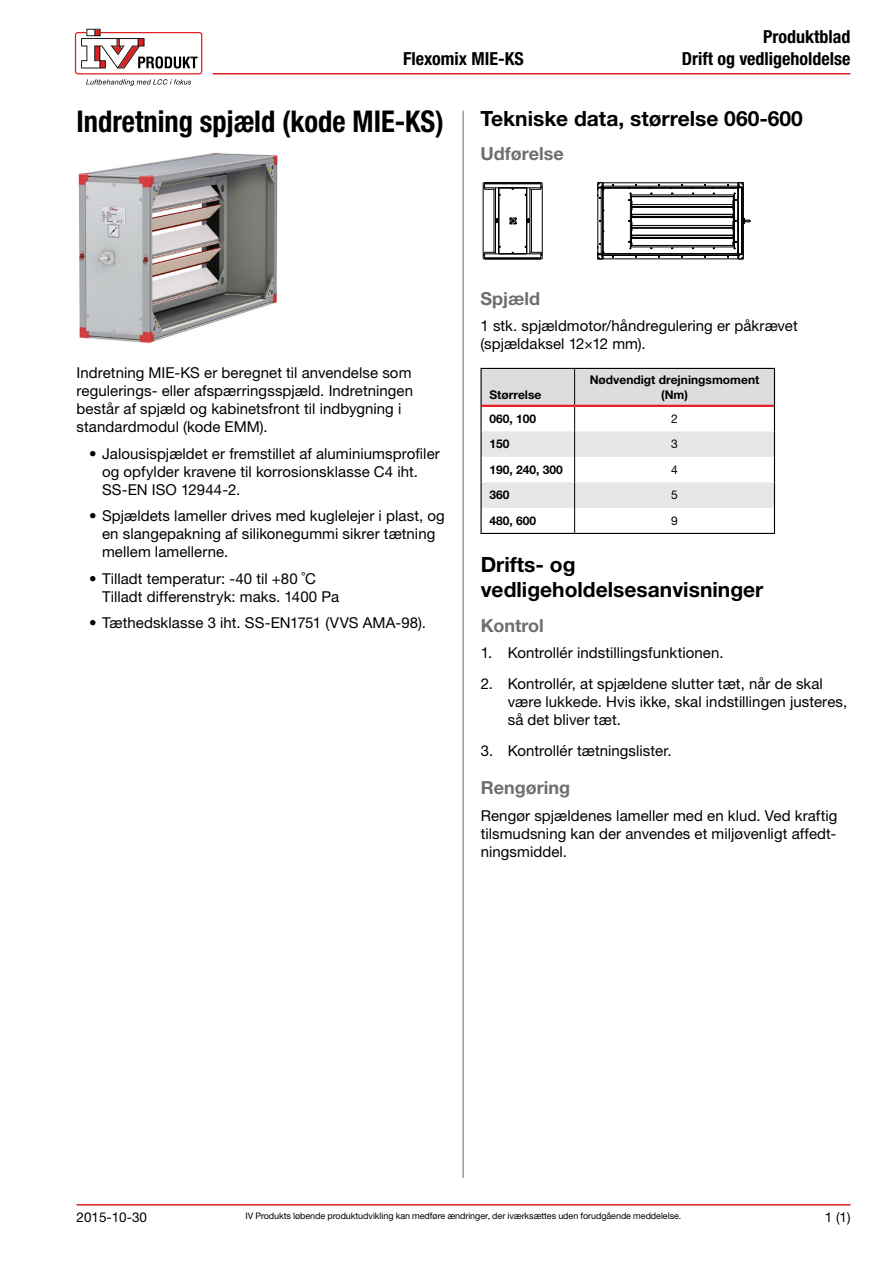
<style>
.page{position:relative;width:893px;height:1263px;background:#fff}
.page>*{position:absolute;margin:0;border:0;box-sizing:border-box;transform-origin:0 0}
.t1{font:700 condensed 30px "Helvetica Neue LTW1 G";color:#000;scale:.95 1}
.t2{font:700 21px/25.2px "Helvetica Neue LTW1 G";color:#000}
.t3{font:700 condensed 18px "Helvetica Neue LTW1 G";color:#000}
.t4{font:700 18px "Helvetica Neue LTW1 G";color:#6d6e71}
.t5{font:15px/18px "Helvetica Neue LTW1 G";letter-spacing:.005em;color:#000}
.t6{font:13.5px "Helvetica Neue LTW1 G";color:#000}
.t7{font:700 12px/14.4px "Helvetica Neue LTW1 G";color:#000;text-align:center}
.t8{font:12px "Helvetica Neue LTW1 G";color:#000}
.t9{font:9px "Helvetica Neue LTW1 G";letter-spacing:-.005em;color:#000}
</style>
<div class="page">
<hr style="left:77px;top:1204px;width:773px;height:1px;background:#df2022">
<svg style="left:75px;top:29px;width:127px;height:57px"></svg>
<hr style="left:213px;top:73px;width:637px;height:1px;background:#df2022">
<img style="left:78px;top:153px;width:200px;height:190px">
<hr style="left:463px;top:111px;width:1px;height:1067px;background:#6d6e71">
<svg style="left:597px;top:182px;width:154px;height:78px"></svg>
<hr style="left:499px;top:188px;width:1px;height:66px;background:#000">
<svg style="left:510px;top:218px;width:6px;height:6px"></svg>
<hr style="left:483px;top:188px;width:1px;height:66px;background:#000">
<hr style="left:542px;top:188px;width:1px;height:66px;background:#000">
<hr style="left:494px;top:189px;width:1px;height:63px;background:#000">
<hr style="left:498px;top:188px;width:1px;height:66px;background:#000">
<hr style="left:495px;top:188px;width:1px;height:66px;background:#000">
<hr style="left:530px;top:188px;width:1px;height:66px;background:#000">
<hr style="left:526px;top:188px;width:1px;height:66px;background:#000">
<hr style="left:531px;top:189px;width:1px;height:63px;background:#000">
<hr style="left:485px;top:182px;width:56px;height:1px;background:#000">
<svg style="left:483px;top:183px;width:60px;height:13px"></svg>
<svg style="left:483px;top:246px;width:60px;height:14px"></svg>
<div style="left:481px;top:368px;width:94px;height:38px;background:#dcddde"></div>
<div style="left:575px;top:368px;width:199px;height:38px;background:#dcddde"></div>
<hr style="left:482px;top:405px;width:93px;height:2px;background:#ed1d24">
<hr style="left:575px;top:405px;width:199px;height:2px;background:#ed1d24">
<hr style="left:480px;top:368px;width:95px;height:1px;background:#000">
<hr style="left:480px;top:369px;width:2px;height:37px;background:#000">
<hr style="left:575px;top:368px;width:200px;height:1px;background:#000">
<hr style="left:774px;top:369px;width:1px;height:37px;background:#000">
<hr style="left:480px;top:406px;width:2px;height:25px;background:#000">
<hr style="left:480px;top:431px;width:2px;height:26px;background:#000">
<hr style="left:480px;top:457px;width:2px;height:25px;background:#000">
<hr style="left:480px;top:482px;width:2px;height:26px;background:#000">
<hr style="left:480px;top:508px;width:2px;height:25px;background:#000">
<svg style="left:481px;top:406px;width:294px;height:127px"></svg>
<hr style="left:574px;top:369px;width:1px;height:36px;background:#000">
<hr style="left:480px;top:533px;width:95px;height:1px;background:#000">
<hr style="left:575px;top:533px;width:200px;height:1px;background:#000">
<p class="t3" style="left:763px;top:26px;width:89px">Produktblad</p>
<p class="t3" style="left:403px;top:47px;width:122px">Flexomix MIE-KS</p>
<p class="t3" style="left:682px;top:47px;width:170px">Drift og vedligeholdelse</p>
<h1 class="t1" style="left:77px;top:103px;width:388px">Indretning spjæld (kode MIE-KS)</h1>
<h2 class="t2" style="left:480px;top:105px;width:324px">Tekniske data, størrelse 060-600</h2>
<p class="t4" style="left:480px;top:142px;width:85px">Udførelse</p>
<p class="t5" style="left:77px;top:364px;width:338px">Indretning MIE-KS er beregnet til anvendelse som regulerings- eller afspærringsspjæld. Indretningen består af spjæld og kabinetsfront til indbygning i standardmodul (kode EMM).</p>
<p class="t5" style="left:102px;top:444px;width:339px;text-indent:-13px">• Jalousispjældet er fremstillet af aluminiumsprofiler og opfylder kravene til korrosionsklasse C4 iht.<br>SS-EN ISO 12944-2.</p>
<p class="t5" style="left:102px;top:507px;width:344px;text-indent:-13px">• Spjældets lameller drives med kuglelejer i plast, og en slangepakning af silikonegummi sikrer tætning mellem lamellerne.</p>
<p class="t5" style="left:102px;top:569px;width:239px;text-indent:-13px">• Tilladt temperatur: -40 til +80 ˚C<br>Tilladt differenstryk: maks. 1400 Pa</p>
<p class="t5" style="left:89px;top:614px;width:338px">• Tæthedsklasse 3 iht. SS-EN1751 (VVS AMA-98).</p>
<p class="t4" style="left:480px;top:287px;width:61px">Spjæld</p>
<p class="t5" style="left:480px;top:317px;width:319px">1 stk. spjældmotor/håndregulering er påkrævet (spjældaksel 12×12 mm).</p>
<p class="t7" style="left:490px;top:387px;width:53px">Størrelse</p>
<p class="t7" style="left:590px;top:373px;width:171px">Nødvendigt drejningsmoment (Nm)</p>
<p class="t7" style="left:490px;top:411px;width:48px">060, 100</p>
<p class="t8" style="left:671px;top:411px;width:8px">2</p>
<p class="t7" style="left:490px;top:437px;width:22px">150</p>
<p class="t8" style="left:671px;top:437px;width:8px">3</p>
<p class="t7" style="left:490px;top:462px;width:75px">190, 240, 300</p>
<p class="t8" style="left:671px;top:462px;width:8px">4</p>
<p class="t7" style="left:490px;top:488px;width:22px">360</p>
<p class="t8" style="left:671px;top:488px;width:8px">5</p>
<p class="t7" style="left:490px;top:513px;width:48px">480, 600</p>
<p class="t8" style="left:671px;top:513px;width:8px">9</p>
<h2 class="t2" style="left:481px;top:552px;width:284px">Drifts- og vedligeholdelsesanvisninger</h2>
<p class="t4" style="left:481px;top:614px;width:65px">Kontrol</p>
<p class="t5" style="left:481px;top:644px;width:244px">1. Kontrollér indstillingsfunktionen.</p>
<p class="t5" style="left:508px;top:674px;width:341px;text-indent:-27px">2. Kontrollér, at spjældene slutter tæt, når de skal være lukkede. Hvis ikke, skal indstillingen justeres, så det bliver tæt.</p>
<p class="t5" style="left:481px;top:741px;width:192px">3. Kontrollér tætningslister.</p>
<p class="t4" style="left:481px;top:777px;width:91px">Rengøring</p>
<p class="t5" style="left:481px;top:806px;width:358px;text-align:justify">Rengør spjældenes lameller med en klud. Ved kraftig tilsmudsning kan der anvendes et miljøvenligt affedt&shy;ningsmiddel.</p>
<p class="t6" style="left:77px;top:1209px;width:72px">2015-10-30</p>
<p class="t9" style="left:245px;top:1210px;width:437px">IV Produkts løbende produktudvikling kan medføre ændringer, der iværksættes uden forudgående meddelelse.</p>
<p class="t6" style="left:825px;top:1209px;width:27px">1 (1)</p>
</div>
